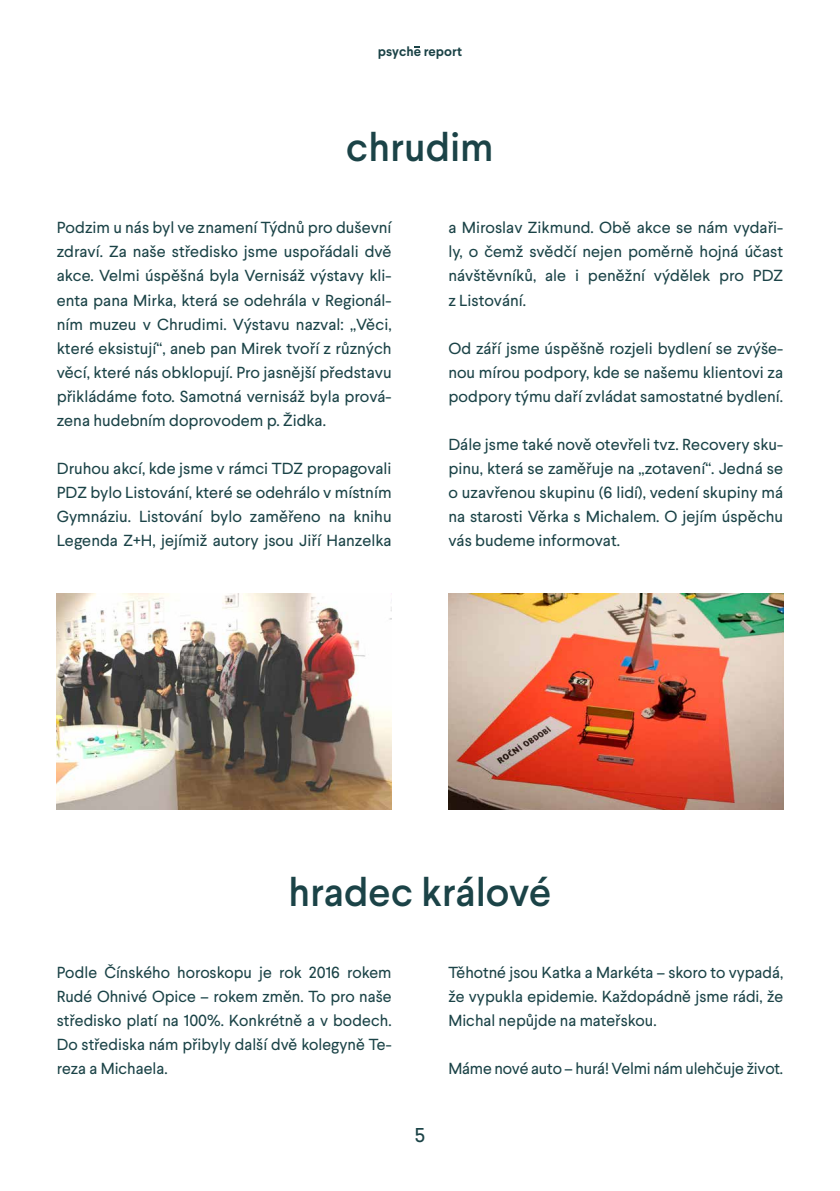
<style>
.page{position:relative;width:840px;height:1191px;background:#fff}
.page>*{position:absolute;margin:0;border:0;box-sizing:border-box;transform-origin:0 0}
.t1{font:500 40px "Larsseit";color:#1b4347}
.t2{font:20px "Larsseit";color:#1b4347}
.t3{font:16px/24px "Larsseit";color:#1b4347;text-align:justify}
.t4{font:700 13.2px "Larsseit";color:#1b4347}
</style>
<div class="page">
<img style="left:57px;top:593px;width:334px;height:216px">
<img style="left:448px;top:593px;width:334px;height:216px">
<svg style="left:414px;top:46px;width:6px;height:2px"></svg>
<p class="t4" style="left:377px;top:43px;width:86px">psyche report</p>
<h1 class="t1" style="left:346px;top:122px;width:149px">chrudim</h1>
<p class="t3" style="left:57px;top:216px;width:336px">Podzim u nás byl ve znamení Týdnů pro duševní zdraví. Za naše středisko jsme uspořádali dvě akce. Velmi úspěšná byla Vernisáž výstavy kli&shy;enta pana Mirka, která se odehrála v Regionál&shy;ním muzeu v Chrudimi. Výstavu nazval: „Věci, které eksistují“, aneb pan Mirek tvoří z různých věcí, které nás obklopují. Pro jasnější představu přikládáme foto. Samotná vernisáž byla prová&shy;zena hudebním doprovodem p. Židka.</p>
<p class="t3" style="left:57px;top:456px;width:336px">Druhou akcí, kde jsme v rámci TDZ propagovali PDZ bylo Listování, které se odehrálo v místním Gymnáziu. Listování bylo zaměřeno na knihu Legenda Z+H, jejímiž autory jsou Jiří Hanzelka</p>
<p class="t3" style="left:448px;top:216px;width:336px">a Miroslav Zikmund. Obě akce se nám vydaři&shy;ly, o čemž svědčí nejen poměrně hojná účast návštěvníků, ale i peněžní výdělek pro PDZ z Listování.</p>
<p class="t3" style="left:448px;top:336px;width:336px">Od září jsme úspěšně rozjeli bydlení se zvýše&shy;nou mírou podpory, kde se našemu klientovi za podpory týmu daří zvládat samostatné bydlení.</p>
<p class="t3" style="left:448px;top:432px;width:336px">Dále jsme také nově otevřeli tvz. Recovery sku&shy;pinu, která se zaměřuje na „zotavení“. Jedná se o uzavřenou skupinu (6 lidí), vedení skupiny má na starosti Věrka s Michalem. O jejím úspěchu vás budeme informovat.</p>
<h1 class="t1" style="left:288px;top:866px;width:264px">hradec králové</h1>
<p class="t3" style="left:57px;top:960px;width:336px">Podle Čínského horoskopu je rok 2016 rokem Rudé Ohnivé Opice – rokem změn. To pro naše středisko platí na 100%. Konkrétně a v bodech.<br>Do střediska nám přibyly další dvě kolegyně Te&shy;reza a Michaela.</p>
<p class="t3" style="left:448px;top:960px;width:336px">Těhotné jsou Katka a Markéta – skoro to vypadá, že vypukla epidemie. Každopádně jsme rádi, že Michal nepůjde na mateřskou.</p>
<p class="t3" style="left:448px;top:1056px;width:336px">Máme nové auto – hurá! Velmi nám ulehčuje život.</p>
<p class="t2" style="left:414px;top:1122px;width:12px">5</p>
</div>
